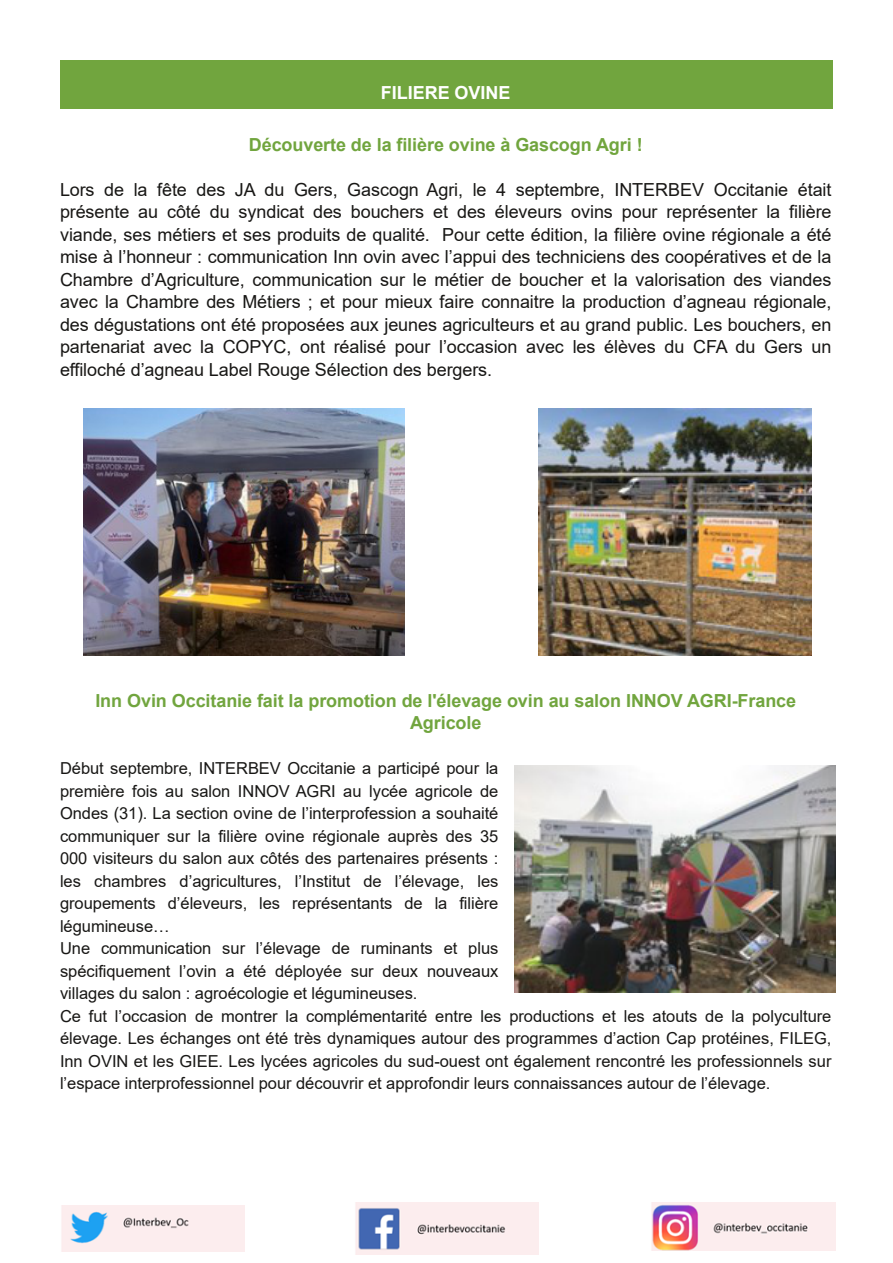
<style>
.page{position:relative;width:893px;height:1263px;background:#fff}
.page>*{position:absolute;margin:0;border:0;box-sizing:border-box;transform-origin:0 0}
.t1{font:18px/22.5px "Arial";letter-spacing:-.005em;color:#181715;text-align:justify}
.t2{font:700 18px/22.5px "Arial";color:#71a53e;text-align:center}
.t3{font:700 18px "Arial";color:#fff}
.t4{font:16.5px/22.5px "Arial";color:#181715}
</style>
<div class="page">
<img style="left:651px;top:1203px;width:184px;height:47px">
<img style="left:355px;top:1203px;width:184px;height:51px">
<img style="left:61px;top:1205px;width:183px;height:46px">
<div style="left:60px;top:60px;width:773px;height:49px;background:#71a53e"></div>
<img style="left:84px;top:409px;width:321px;height:246px">
<img style="left:539px;top:409px;width:273px;height:246px">
<img style="left:514px;top:766px;width:322px;height:226px">
<p class="t3" style="left:381px;top:83px;width:131px">FILIERE OVINE</p>
<p class="t2" style="left:249px;top:133px;width:395px">Découverte de la filière ovine à Gascogn Agri !</p>
<p class="t1" style="left:60px;top:178px;width:773px">Lors de la fête des JA du Gers, Gascogn Agri, le 4 septembre, INTERBEV Occitanie était présente au côté du syndicat des bouchers et des éleveurs ovins pour représenter la filière viande, ses métiers et ses produits de qualité. Pour cette édition, la filière ovine régionale a été mise à l’honneur : communication Inn ovin avec l’appui des techniciens des coopératives et de la Chambre d’Agriculture, communication sur le métier de boucher et la valorisation des viandes avec la Chambre des Métiers ; et pour mieux faire connaitre la production d’agneau régionale, des dégustations ont été proposées aux jeunes agriculteurs et au grand public. Les bouchers, en partenariat avec la COPYC, ont réalisé pour l’occasion avec les élèves du CFA du Gers un effiloché d’agneau Label Rouge Sélection des bergers.</p>
<p class="t2" style="left:95px;top:689px;width:702px">Inn Ovin Occitanie fait la promotion de l'élevage ovin au salon INNOV AGRI-France<br>Agricole</p>
<p class="t4" style="left:60px;top:757px;width:773px">Début septembre, INTERBEV Occitanie a participé pour la<br>première fois au salon INNOV AGRI au lycée agricole de<br>Ondes (31). La section ovine de l’interprofession a souhaité<br>communiquer sur la filière ovine régionale auprès des 35<br>000 visiteurs du salon aux côtés des partenaires présents :<br>les chambres d’agricultures, l’Institut de l’élevage, les<br>groupements d’éleveurs, les représentants de la filière<br>légumineuse…<br>Une communication sur l’élevage de ruminants et plus<br>spécifiquement l’ovin a été déployée sur deux nouveaux<br>villages du salon : agroécologie et légumineuses.<br>Ce fut l’occasion de montrer la complémentarité entre les productions et les atouts de la polyculture élevage. Les échanges ont été très dynamiques autour des programmes d’action Cap protéines, FILEG, Inn OVIN et les GIEE. Les lycées agricoles du sud-ouest ont également rencontré les professionnels sur l’espace interprofessionnel pour découvrir et approfondir leurs connaissances autour de l’élevage.</p>
</div>
